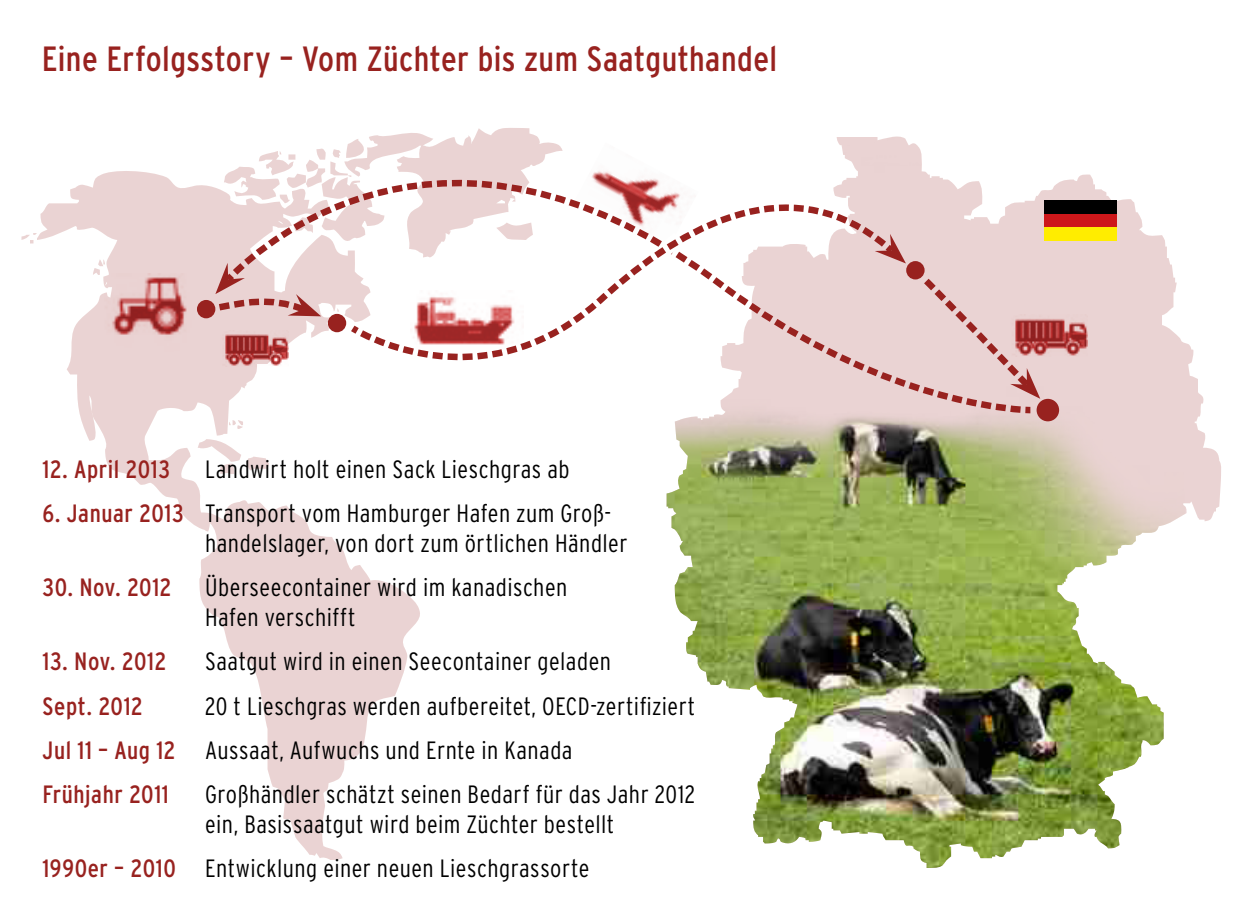
<style>
.page{position:relative;width:1241px;height:922px;background:#fff}
.page>*{position:absolute;margin:0;border:0;box-sizing:border-box;transform-origin:0 0}
.t1{font:condensed 35px "Interstate";letter-spacing:.01em;color:#98221f}
.t2{font:300 condensed 25px/30px "Interstate";letter-spacing:.02em;color:#000}
.t3{font:condensed 25px "Interstate";letter-spacing:.02em;color:#98221f}
.s1{font-weight:400;color:#98221f}
</style>
<div class="page">
<img style="left:753px;top:136px;width:467px;height:731px">
<img style="left:666px;top:137px;width:211px;height:644px">
<svg style="left:21px;top:171px;width:399px;height:688px"></svg>
<svg style="left:224px;top:128px;width:495px;height:138px"></svg>
<svg style="left:222px;top:266px;width:131px;height:150px"></svg>
<svg style="left:212px;top:263px;width:109px;height:54px;background:#debaba"></svg>
<div style="left:197px;top:300px;width:18px;height:18px;background:#98221f;border-radius:50%"></div>
<div style="left:328px;top:314px;width:18px;height:18px;background:#98221f;border-radius:50%"></div>
<div style="left:1036px;top:399px;width:22px;height:22px;background:#98221f;border-radius:50%"></div>
<svg style="left:353px;top:171px;width:687px;height:245px"></svg>
<img style="left:100px;top:273px;width:100px;height:78px">
<img style="left:1007px;top:315px;width:80px;height:41px">
<img style="left:219px;top:330px;width:69px;height:36px">
<div style="left:1043px;top:214px;width:73px;height:14px;background:#cd171a"></div>
<div style="left:1043px;top:200px;width:73px;height:14px;background:#000"></div>
<div style="left:1043px;top:227px;width:73px;height:14px;background:#ffed00"></div>
<h1 class="t1" style="left:42px;top:39px;width:736px">Eine Erfolgsstory – Vom Züchter bis zum Saatguthandel</h1>
<p class="t3" style="left:43px;top:455px;width:129px">12. April 2013</p>
<p class="t2" style="left:205px;top:453px;width:366px">Landwirt holt einen Sack Lieschgras ab</p>
<p class="t2" style="left:205px;top:497px;width:424px;text-indent:-163px"><span class="s1">6. Januar 2013</span> Transport vom Hamburger Hafen zum Groß&shy;handelslager, von dort zum örtlichen Händler</p>
<p class="t3" style="left:43px;top:573px;width:130px">30. Nov. 2012</p>
<p class="t2" style="left:205px;top:572px;width:363px">Überseecontainer wird im kanadischen<br>Hafen verschifft</p>
<p class="t3" style="left:43px;top:647px;width:125px">13. Nov. 2012</p>
<p class="t2" style="left:205px;top:646px;width:407px">Saatgut wird in einen Seecontainer geladen</p>
<p class="t3" style="left:43px;top:691px;width:102px">Sept. 2012</p>
<p class="t2" style="left:43px;top:683px;width:654px;line-height:44.2px;text-indent:162px">20 t Lieschgras werden aufbereitet, OECD-zertifiziert<br><span class="s1">Jul 11 – Aug 12</span> Aussaat, Aufwuchs und Ernte in Kanada<br><span class="s1">Frühjahr 2011</span></p>
<p class="t2" style="left:205px;top:778px;width:491px">Großhändler schätzt seinen Bedarf für das Jahr 2012 ein, Basissaatgut wird beim Züchter bestellt</p>
<p class="t2" style="left:43px;top:852px;width:548px"><span class="s1">1990er – 2010</span> Entwicklung einer neuen Lieschgrassorte</p>
</div>
